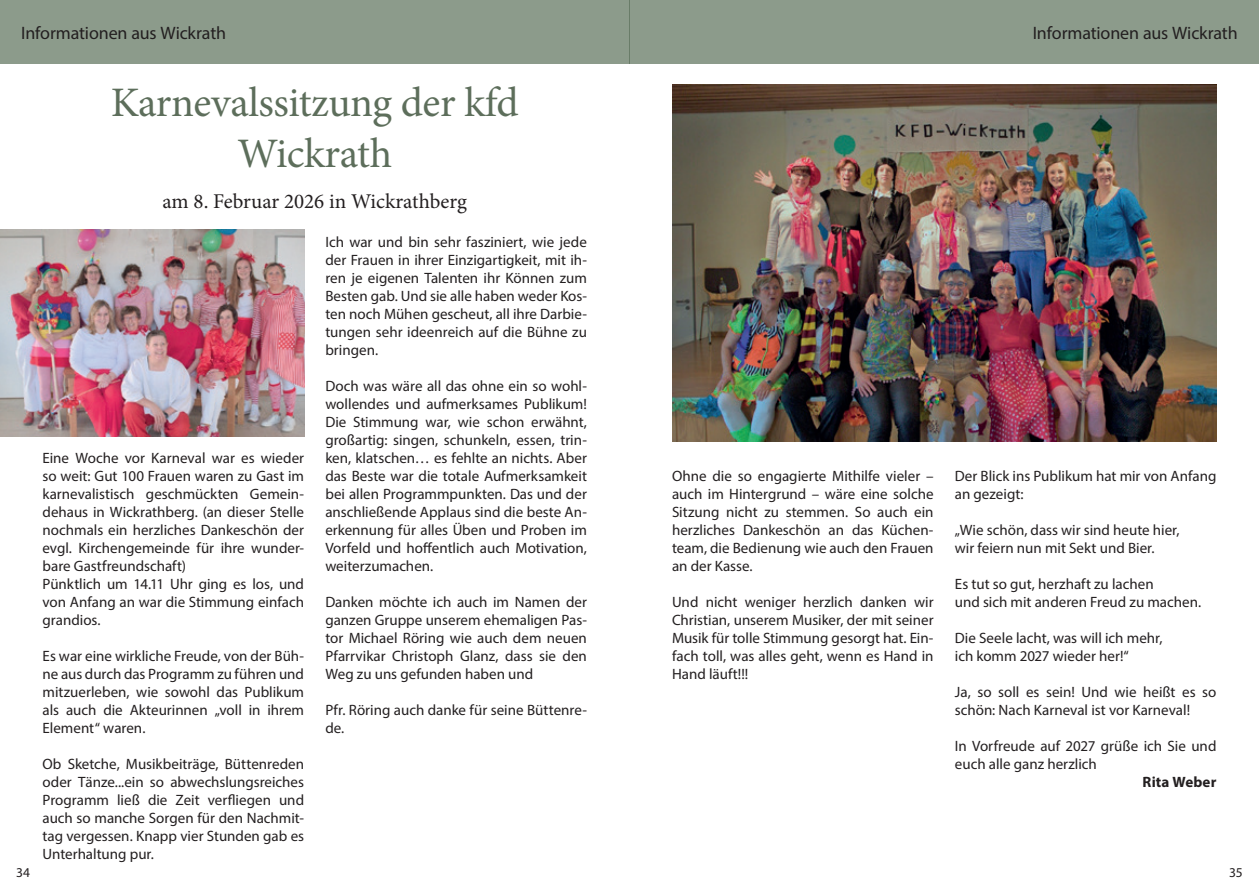
<style>
.page{position:relative;width:1259px;height:893px;background:#fff}
.page>*{position:absolute;margin:0;border:0;box-sizing:border-box;transform-origin:0 0}
.t1{font:42px/51px "Minion Pro";letter-spacing:-.01em;color:#5d6e5b;text-align:center}
.t2{font:21px "Minion Pro";color:#231f20}
.t3{font:18px "Myriad Pro";letter-spacing:-.01em;color:#231f20}
.t4{font:15px/18px "Myriad Pro";color:#231f20}
.t5{font:700 15px "Myriad Pro";letter-spacing:.01em;color:#231f20}
.t6{font:13.5px "Myriad Pro";color:#231f20}
</style>
<div class="page">
<div style="left:629px;top:0;width:630px;height:64px;background:#8c9b8b"></div>
<div style="left:0;top:0;width:629px;height:64px;background:#8c9b8b"></div>
<img style="left:672px;top:84px;width:544px;height:357px">
<img style="left:0;top:229px;width:304px;height:208px">
<p class="t3" style="left:21px;top:22px;width:206px">Informationen aus Wickrath</p>
<p class="t3" style="left:1033px;top:22px;width:206px">Informationen aus Wickrath</p>
<h1 class="t1" style="left:111px;top:77px;width:409px">Karnevalssitzung der kfd<br>Wickrath</h1>
<h2 class="t2" style="left:163px;top:188px;width:306px">am 8. Februar 2026 in Wickrathberg</h2>
<p class="t4" style="left:43px;top:449px;width:263px">Eine Woche vor Karneval war es wieder so weit: Gut 100 Frauen waren zu Gast im karnevalistisch geschmückten Gemein&shy;dehaus in Wickrathberg. (an dieser Stelle nochmals ein herzliches Dankeschön der evgl. Kirchengemeinde für ihre wunder&shy;bare Gastfreundschaft)<br>Pünktlich um 14.11 Uhr ging es los, und von Anfang an war die Stimmung einfach grandios.</p>
<p class="t4" style="left:43px;top:647px;width:263px;text-align:justify">Es war eine wirkliche Freude, von der Büh&shy;ne aus durch das Programm zu führen und mitzuerleben, wie sowohl das Publikum als auch die Akteurinnen „voll in ihrem Element“ waren.</p>
<p class="t4" style="left:43px;top:755px;width:263px;text-align:justify">Ob Sketche, Musikbeiträge, Büttenreden oder Tänze...ein so abwechslungsreiches Programm ließ die Zeit verfliegen und auch so manche Sorgen für den Nachmit&shy;tag vergessen. Knapp vier Stunden gab es Unterhaltung pur.</p>
<p class="t4" style="left:325px;top:233px;width:263px;text-align:justify">Ich war und bin sehr fasziniert, wie jede der Frauen in ihrer Einzigartigkeit, mit ih&shy;ren je eigenen Talenten ihr Können zum Besten gab. Und sie alle haben weder Kos&shy;ten noch Mühen gescheut, all ihre Darbie&shy;tungen sehr ideenreich auf die Bühne zu bringen.</p>
<p class="t4" style="left:325px;top:377px;width:263px;text-align:justify">Doch was wäre all das ohne ein so wohl&shy;wollendes und aufmerksames Publikum!<br>Die Stimmung war, wie schon erwähnt, großartig: singen, schunkeln, essen, trin&shy;ken, klatschen… es fehlte an nichts. Aber das Beste war die totale Aufmerksamkeit bei allen Programmpunkten. Das und der anschließende Applaus sind die beste An&shy;erkennung für alles Üben und Proben im Vorfeld und hoffentlich auch Motivation, weiterzumachen.</p>
<p class="t4" style="left:325px;top:593px;width:263px;text-align:justify">Danken möchte ich auch im Namen der ganzen Gruppe unserem ehemaligen Pas&shy;tor Michael Röring wie auch dem neuen Pfarrvikar Christoph Glanz, dass sie den Weg zu uns gefunden haben und</p>
<p class="t4" style="left:325px;top:701px;width:263px">Pfr. Röring auch danke für seine Büttenre&shy;de.</p>
<p class="t4" style="left:672px;top:467px;width:263px;text-align:justify">Ohne die so engagierte Mithilfe vieler – auch im Hintergrund – wäre eine solche Sitzung nicht zu stemmen. So auch ein herzliches Dankeschön an das Küchen&shy;team, die Bedienung wie auch den Frauen an der Kasse.</p>
<p class="t4" style="left:672px;top:593px;width:263px;text-align:justify">Und nicht weniger herzlich danken wir Christian, unserem Musiker, der mit seiner Musik für tolle Stimmung gesorgt hat. Ein&shy;fach toll, was alles geht, wenn es Hand in Hand läuft!!!</p>
<p class="t4" style="left:955px;top:467px;width:263px">Der Blick ins Publikum hat mir von Anfang an gezeigt:</p>
<p class="t4" style="left:955px;top:521px;width:226px">„Wie schön, dass wir sind heute hier, wir feiern nun mit Sekt und Bier.</p>
<p class="t4" style="left:955px;top:575px;width:248px">Es tut so gut, herzhaft zu lachen<br>und sich mit anderen Freud zu machen.</p>
<p class="t4" style="left:955px;top:629px;width:209px">Die Seele lacht, was will ich mehr, ich komm 2027 wieder her!“</p>
<p class="t4" style="left:955px;top:683px;width:263px">Ja, so soll es sein! Und wie heißt es so schön: Nach Karneval ist vor Karneval!</p>
<p class="t4" style="left:955px;top:737px;width:263px">In Vorfreude auf 2027 grüße ich Sie und euch alle ganz herzlich</p>
<p class="t5" style="left:1142px;top:772px;width:75px">Rita Weber</p>
<p class="t6" style="left:16px;top:864px;width:15px">34</p>
<p class="t6" style="left:1229px;top:864px;width:15px">35</p>
</div>
